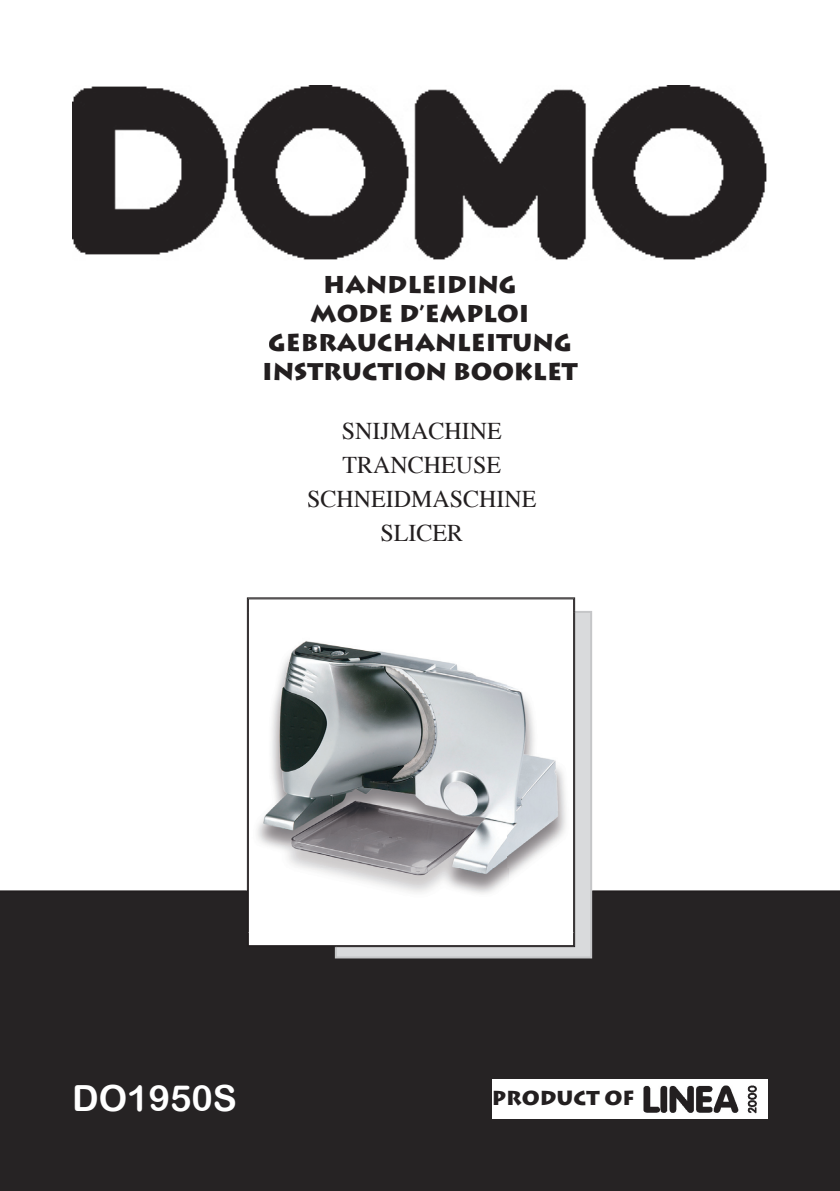
<style>
.page{position:relative;width:840px;height:1191px;background:#fff}
.page>*{position:absolute;margin:0;border:0;box-sizing:border-box;transform-origin:0 0}
.t1{font:36px "Arial Rounded MT Bold";color:#fff}
.t2{font:900 24px/28.8px "Lithos Pro";color:#231f20;text-align:center}
.t3{font:24px/34px "Times";color:#231f20;text-align:center}
.t4{font:900 20px "Lithos Pro";color:#231f20}
</style>
<div class="page">
<img style="left:72px;top:85px;width:695px;height:175px">
<div style="left:0;top:891px;width:839px;height:300px;background:#262324"></div>
<hr style="left:591px;top:890px;width:248px;height:1px;background:#231f20">
<hr style="left:0;top:890px;width:247px;height:1px;background:#231f20">
<hr style="left:591px;top:891px;width:248px;height:1px;background:#231f20">
<hr style="left:0;top:891px;width:247px;height:1px;background:#231f20">
<div style="left:638px;top:1079px;width:129px;height:40px;background:#fff"></div>
<img style="left:643px;top:1085px;width:114px;height:29px">
<div style="left:491px;top:1079px;width:150px;height:40px;background:#fff"></div>
<svg style="left:334px;top:611px;width:257px;height:347px;background:#c5c6c8"></svg>
<svg style="left:248px;top:598px;width:325px;height:348px"></svg>
<img style="left:248px;top:612px;width:65px;height:320px">
<p class="t2" style="left:262px;top:271px;width:317px">HANDLEIDING<br>MODE D’EMPLOI<br>GEBRAUCHANLEITUNG<br>INSTRUCTION BOOKLET</p>
<p class="t3" style="left:307px;top:415px;width:231px">SNIJMACHINE<br>TRANCHEUSE<br>SCHNEIDMASCHINE<br>SLICER</p>
<h1 class="t1" style="left:72px;top:1076px;width:166px">DO1950S</h1>
<p class="t4" style="left:491px;top:1085px;width:144px">PRODUCT OF</p>
</div>
